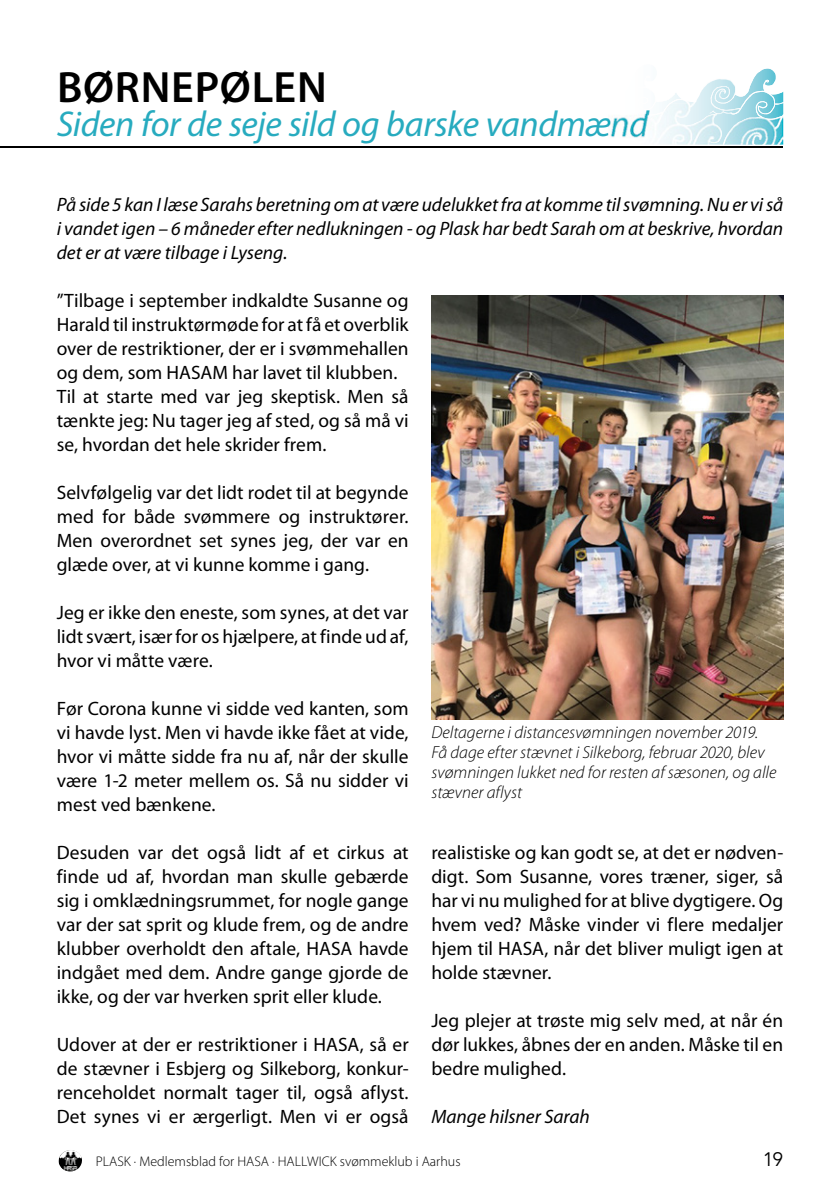
<style>
.page{position:relative;width:840px;height:1191px;background:#fff}
.page>*{position:absolute;margin:0;border:0;box-sizing:border-box;transform-origin:0 0}
.t1{font:600 44px "Myriad Pro";letter-spacing:.015em;color:#000}
.t2{font:italic 36px "Myriad Pro";letter-spacing:-.01em;color:#27abbf}
.t3{font:19.4px/24px "Myriad Pro";letter-spacing:.005em;color:#000;text-align:justify}
.t4{font:italic 19.4px/24px "Myriad Pro";color:#000;text-align:justify}
.t5{font:19.4px "Avenir LT Std";color:#000}
.t6{font:italic 300 17.4px/20px "Myriad Pro";color:#000}
.t7{font:300 14px "Myriad Pro";color:#000}
</style>
<div class="page">
<hr style="left:0;top:147px;width:782px;height:1px;background:#000">
<img style="left:58px;top:1150px;width:14px;height:21px">
<svg style="left:608px;top:68px;width:174px;height:70px"></svg>
<img style="left:431px;top:295px;width:351px;height:424px">
<img style="left:611px;top:103px;width:129px;height:22px">
<img style="left:699px;top:78px;width:35px;height:25px">
<h1 class="t1" style="left:57px;top:63px;width:271px">BØRNEPØLEN</h1>
<h2 class="t2" style="left:57px;top:105px;width:593px">Siden for de seje sild og barske vandmænd</h2>
<p class="t4" style="left:57px;top:193px;width:727px">På side 5 kan I læse Sarahs beretning om at være udelukket fra at komme til svømning. Nu er vi så i vandet igen – 6 måneder efter nedlukningen - og Plask har bedt Sarah om at beskrive, hvordan det er at være tilbage i Lyseng.</p>
<p class="t3" style="left:57px;top:289px;width:353px;text-align:left">”Tilbage i september indkaldte Susanne og Harald til instruktørmøde for at få et overblik over de restriktioner, der er i svømmehallen og dem, som HASAM har lavet til klubben.<br>Til at starte med var jeg skeptisk. Men så tænkte jeg: Nu tager jeg af sted, og så må vi se, hvordan det hele skrider frem.</p>
<p class="t3" style="left:57px;top:481px;width:353px">Selvfølgelig var det lidt rodet til at begynde med for både svømmere og instruktører.<br>Men overordnet set synes jeg, der var en glæde over, at vi kunne komme i gang.</p>
<p class="t3" style="left:57px;top:601px;width:353px">Jeg er ikke den eneste, som synes, at det var lidt svært, især for os hjælpere, at finde ud af, hvor vi måtte være.</p>
<p class="t3" style="left:57px;top:697px;width:353px">Før Corona kunne vi sidde ved kanten, som vi havde lyst. Men vi havde ikke fået at vide, hvor vi måtte sidde fra nu af, når der skulle være 1-2 meter mellem os. Så nu sidder vi mest ved bænkene.</p>
<p class="t3" style="left:57px;top:841px;width:353px">Desuden var det også lidt af et cirkus at finde ud af, hvordan man skulle gebærde sig i omklædningsrummet, for nogle gange var der sat sprit og klude frem, og de andre klubber overholdt den aftale, HASA havde indgået med dem. Andre gange gjorde de ikke, og der var hverken sprit eller klude.</p>
<p class="t3" style="left:57px;top:1033px;width:353px">Udover at der er restriktioner i HASA, så er de stævner i Esbjerg og Silkeborg, konkur&shy;renceholdet normalt tager til, også aflyst.<br>Det synes vi er ærgerligt. Men vi er også</p>
<p class="t6" style="left:431px;top:723px;width:346px">Deltagerne i distancesvømningen november 2019.<br>Få dage efter stævnet i Silkeborg, februar 2020, blev svømningen lukket ned for resten af sæsonen, og alle stævner aflyst</p>
<p class="t3" style="left:431px;top:841px;width:353px">realistiske og kan godt se, at det er nødven&shy;digt. Som Susanne, vores træner, siger, så har vi nu mulighed for at blive dygtigere. Og hvem ved? Måske vinder vi flere medaljer hjem til HASA, når det bliver muligt igen at holde stævner.</p>
<p class="t3" style="left:431px;top:1009px;width:353px">Jeg plejer at trøste mig selv med, at når én dør lukkes, åbnes der en anden. Måske til en bedre mulighed.</p>
<p class="t4" style="left:431px;top:1105px;width:160px">Mange hilsner Sarah</p>
<p class="t7" style="left:96px;top:1153px;width:366px">PLASK · Medlemsblad for HASA · HALLWICK svømmeklub i Aarhus</p>
<p class="t5" style="left:762px;top:1147px;width:22px">19</p>
</div>
